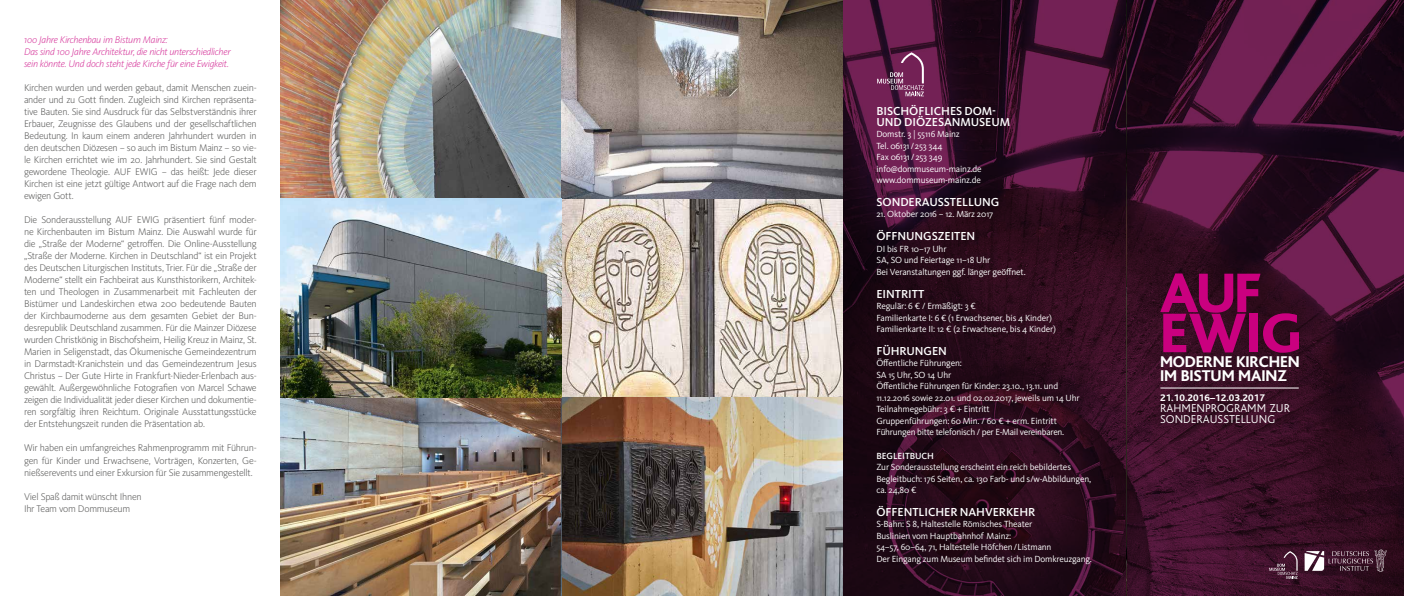
<style>
.page{position:relative;width:1404px;height:596px;background:#fff}
.page>*{position:absolute;margin:0;border:0;box-sizing:border-box;transform-origin:0 0}
.t1{font:800 58.3px "Bliss";color:#ca007f}
.t2{font:800 16.3px/14.5px "Bliss";letter-spacing:-.01em;color:#fff}
.t3{font:500 12px/11px "Kievit OT";letter-spacing:-.005em;color:#fff}
.t4{font:300 11.9px/11.1px "Bliss";letter-spacing:.005em;color:#fff}
.t5{font:300 10px/12px "Kievit OT";letter-spacing:-.03em;color:#575756;text-align:justify}
.t6{font:italic 300 10px/12px "Kievit OT";letter-spacing:-.03em;color:#d53399}
.t7{font:800 10px "Bliss";letter-spacing:.01em;color:#fff}
.t8{font:9.2px/11.5px "Kievit OT";letter-spacing:-.015em;color:#fff}
.t9{font:500 9.2px "Kievit OT";letter-spacing:-.005em;color:#fff}
</style>
<div class="page">
<svg style="left:842px;top:0;width:561px;height:595px;background:#370f27"></svg>
<img style="left:1125px;top:0;width:1px;height:595px">
<svg style="left:877px;top:52px;width:46px;height:44px;background:#783962"></svg>
<hr style="left:1160px;top:387px;width:138px;height:1px;background:#fff">
<svg style="left:1269px;top:550px;width:28px;height:28px"></svg>
<svg style="left:1304px;top:549px;width:82px;height:22px;background:#6a4c5c"></svg>
<img style="left:281px;top:0;width:280px;height:198px">
<img style="left:561px;top:198px;width:281px;height:199px">
<img style="left:561px;top:0;width:281px;height:198px">
<img style="left:561px;top:397px;width:281px;height:198px">
<img style="left:281px;top:397px;width:280px;height:198px">
<img style="left:281px;top:198px;width:280px;height:199px">
<p class="t6" style="left:24px;top:33px;width:208px">100 Jahre Kirchenbau im Bistum Mainz:<br>Das sind 100 Jahre Architektur, die nicht unterschiedlicher sein könnte. Und doch steht jede Kirche für eine Ewigkeit.</p>
<p class="t5" style="left:24px;top:81px;width:234px">Kirchen wurden und werden gebaut, damit Menschen zuein&shy;ander und zu Gott finden. Zugleich sind Kirchen repräsenta&shy;tive Bauten. Sie sind Ausdruck für das Selbstverständnis ihrer Erbauer, Zeugnisse des Glaubens und der gesellschaftlichen Bedeutung. In kaum einem anderen Jahrhundert wurden in den deutschen Diözesen – so auch im Bistum Mainz – so vie&shy;le Kirchen errichtet wie im 20. Jahrhundert. Sie sind Gestalt gewordene Theologie. AUF EWIG – das heißt: Jede dieser Kirchen ist eine jetzt gültige Antwort auf die Frage nach dem ewigen Gott.</p>
<p class="t5" style="left:24px;top:213px;width:234px">Die Sonderausstellung AUF EWIG präsentiert fünf moder&shy;ne Kirchenbauten im Bistum Mainz. Die Auswahl wurde für die „Straße der Moderne“ getroffen. Die Online-Ausstellung „Straße der Moderne. Kirchen in Deutschland“ ist ein Projekt des Deutschen Liturgischen Instituts, Trier. Für die „Straße der Moderne“ stellt ein Fachbeirat aus Kunsthistorikern, Architek&shy;ten und Theologen in Zusammenarbeit mit Fachleuten der Bistümer und Landeskirchen etwa 200 bedeutende Bauten der Kirchbaumoderne aus dem gesamten Gebiet der Bun&shy;desrepublik Deutschland zusammen. Für die Mainzer Diözese wurden Christkönig in Bischofsheim, Heilig Kreuz in Mainz, St.<br>Marien in Seligenstadt, das Ökumenische Gemeindezentrum in Darmstadt-Kranichstein und das Gemeindezentrum Jesus Christus – Der Gute Hirte in Frankfurt-Nieder-Erlenbach aus&shy;gewählt. Außergewöhnliche Fotografien von Marcel Schawe zeigen die Individualität jeder dieser Kirchen und dokumentie&shy;ren sorgfältig ihren Reichtum. Originale Ausstattungsstücke der Entstehungszeit runden die Präsentation ab.</p>
<p class="t5" style="left:24px;top:441px;width:234px">Wir haben ein umfangreiches Rahmenprogramm mit Führun&shy;gen für Kinder und Erwachsene, Vorträgen, Konzerten, Ge&shy;nießserevents und einer Exkursion für Sie zusammengestellt.</p>
<p class="t5" style="left:24px;top:489px;width:119px">Viel Spaß damit wünscht Ihnen<br>Ihr Team vom Dommuseum</p>
<p class="t3" style="left:876px;top:105px;width:135px">BISCHÖFLICHES DOM-<br>UND DIÖZESANMUSEUM</p>
<p class="t8" style="left:876px;top:128px;width:107px">Domstr. 3 | 55116 Mainz<br>Tel. 06131/253 344<br>Fax 06131/253 349 info@dommuseum-mainz.de www.dommuseum-mainz.de</p>
<p class="t3" style="left:876px;top:196px;width:124px">SONDERAUSSTELLUNG</p>
<p class="t8" style="left:876px;top:208px;width:118px">21. Oktober 2016 – 12. März 2017</p>
<p class="t3" style="left:876px;top:230px;width:100px">ÖFFNUNGSZEITEN</p>
<p class="t8" style="left:876px;top:243px;width:151px">DI bis FR 10–17 Uhr<br>SA, SO und Feiertage 11–18 Uhr<br>Bei Veranstaltungen ggf. länger geöffnet.</p>
<p class="t3" style="left:876px;top:288px;width:49px">EINTRITT</p>
<p class="t8" style="left:876px;top:300px;width:181px">Regulär: 6 € / Ermäßigt: 3 €<br>Familienkarte I: 6 € (1 Erwachsener, bis 4 Kinder)<br>Familienkarte II: 12 € (2 Erwachsene, bis 4 Kinder)</p>
<p class="t3" style="left:876px;top:345px;width:72px">FÜHRUNGEN</p>
<p class="t8" style="left:876px;top:357px;width:205px">Öffentliche Führungen:<br>SA 15 Uhr, SO 14 Uhr<br>Öffentliche Führungen für Kinder: 23.10., 13.11. und 11.12.2016 sowie 22.01. und 02.02.2017, jeweils um 14 Uhr Teilnahmegebühr: 3 € + Eintritt<br>Gruppenführungen: 60 Min. / 60 € + erm. Eintritt Führungen bitte telefonisch / per E-Mail vereinbaren.</p>
<p class="t9" style="left:876px;top:449px;width:59px">BEGLEITBUCH</p>
<p class="t8" style="left:876px;top:461px;width:216px">Zur Sonderausstellung erscheint ein reich bebildertes<br>Begleitbuch: 176 Seiten, ca. 130 Farb- und s/w-Abbildungen, ca. 24,80 €</p>
<p class="t3" style="left:876px;top:505px;width:160px">ÖFFENTLICHER NAHVERKEHR</p>
<p class="t8" style="left:876px;top:518px;width:217px">S-Bahn: S 8, Haltestelle Römisches Theater<br>Buslinien vom Hauptbahnhof Mainz:<br>54–57, 60–64, 71, Haltestelle Höfchen/Listmann<br>Der Eingang zum Museum befindet sich im Domkreuzgang.</p>
<h1 class="t1" style="left:1159px;top:262px;width:103px">AUF</h1>
<h1 class="t1" style="left:1159px;top:302px;width:143px">EWIG</h1>
<h2 class="t2" style="left:1159px;top:354px;width:141px">MODERNE KIRCHEN<br>IM BISTUM MAINZ</h2>
<p class="t7" style="left:1159px;top:392px;width:106px">21.10.2016–12.03.2017</p>
<p class="t4" style="left:1159px;top:402px;width:132px">RAHMENPROGRAMM ZUR<br>SONDERAUSSTELLUNG</p>
</div>
